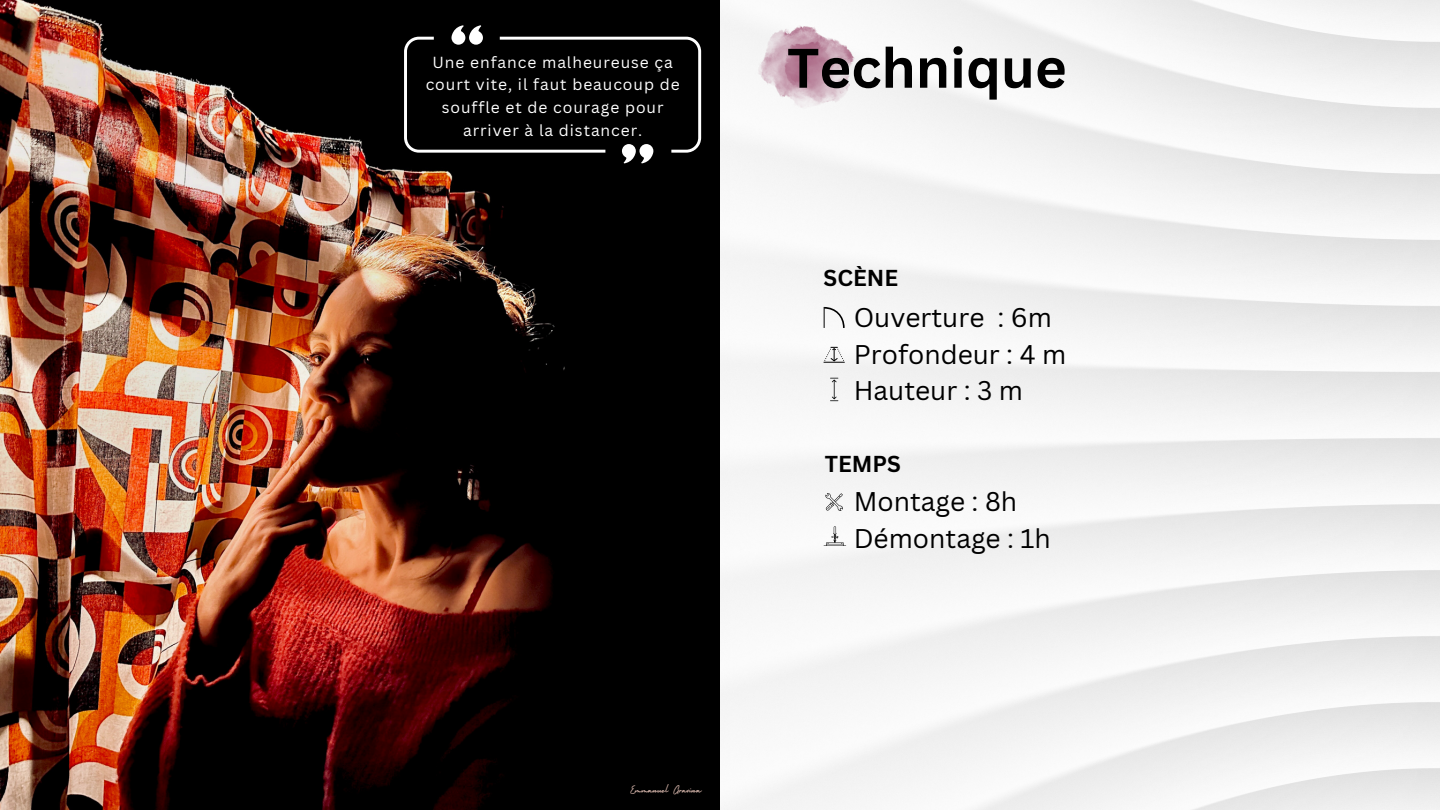
<style>
.page{position:relative;width:1440px;height:810px;background:#fff}
.page>*{position:absolute;margin:0;border:0;box-sizing:border-box;transform-origin:0 0}
.t1{font:700 54.4px "Canva Sans";color:#000}
.t2{font:26.3px/36.8px "Canva Sans";color:#000}
.t3{font:700 22.4px "Canva Sans";color:#000}
.t4{font:15.6px/22.6px "Canva Sans";letter-spacing:.06em;color:#fff;text-align:center}
.t5{font:12px "Holiday";color:#ccada3}
</style>
<div class="page">
<img style="left:758px;top:25px;width:96px;height:84px">
<svg style="left:824px;top:307px;width:21px;height:21px"></svg>
<svg style="left:824px;top:347px;width:20px;height:16px"></svg>
<svg style="left:830px;top:378px;width:8px;height:23px"></svg>
<svg style="left:825px;top:493px;width:19px;height:18px"></svg>
<svg style="left:824px;top:526px;width:22px;height:20px"></svg>
<img style="left:0;top:0;width:720px;height:810px">
<svg style="left:404px;top:25px;width:297px;height:138px;background:#101010"></svg>
<p class="t4" style="left:426px;top:50px;width:255px">Une enfance malheureuse ça court vite, il faut beaucoup de souffle et de courage pour arriver à la distancer.</p>
<h1 class="t1" style="left:787px;top:30px;width:281px">Technique</h1>
<h3 class="t3" style="left:824px;top:263px;width:76px">SCÈNE</h3>
<h2 class="t2" style="left:854px;top:298px;width:214px">Ouverture : 6m<br>Profondeur : 4 m<br>Hauteur : 3 m</h2>
<h3 class="t3" style="left:825px;top:448px;width:78px">TEMPS</h3>
<h2 class="t2" style="left:854px;top:482px;width:199px">Montage : 8h<br>Démontage : 1h</h2>
<p class="t5" style="left:630px;top:780px;width:73px">Emmanuel Gravina</p>
</div>
